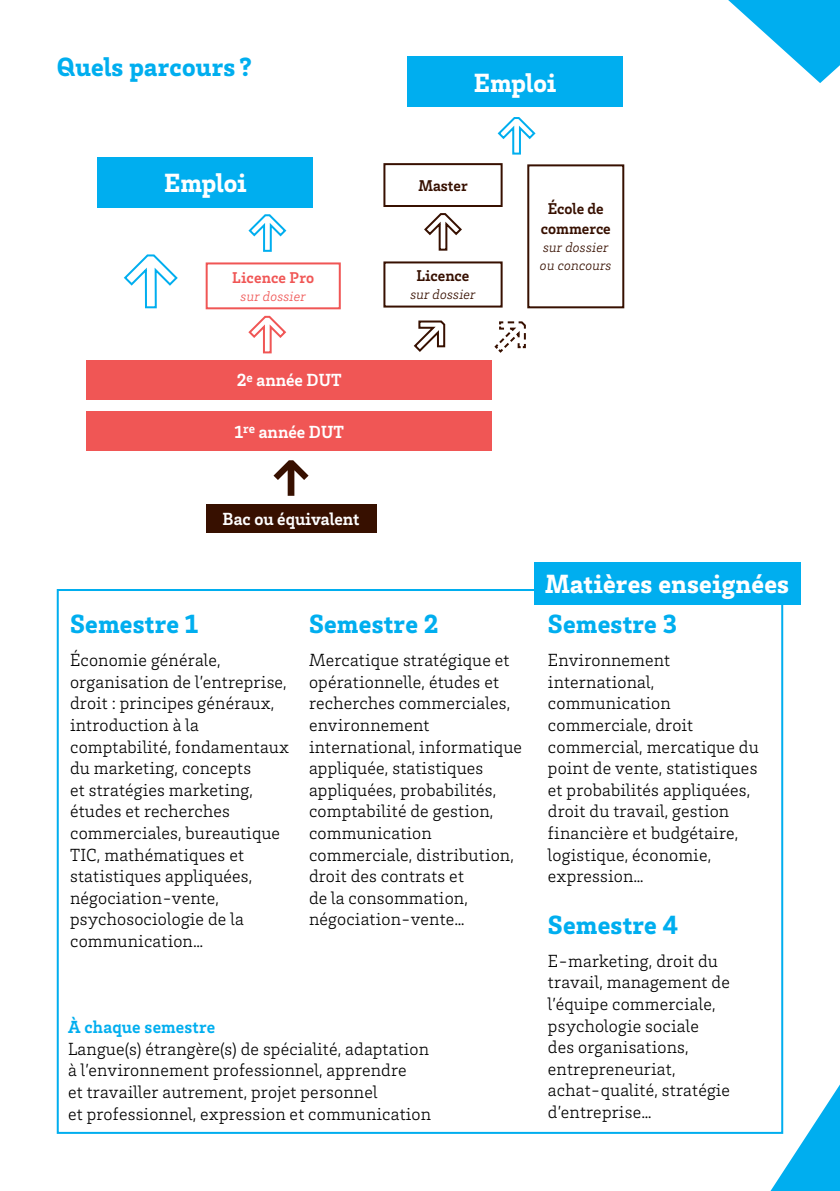
<style>
.page{position:relative;width:840px;height:1191px;background:#fff}
.page>*{position:absolute;margin:0;border:0;box-sizing:border-box;transform-origin:0 0}
.t1{font:900 27px "Brix Slab";letter-spacing:.01em;color:#00aeef}
.t2{font:900 27px "Brix Slab";letter-spacing:.01em;color:#fff}
.t3{font:300 18px/21.6px "Brix Slab";letter-spacing:.01em;color:#000}
.t4{font:700 18px "Brix Slab";color:#fff}
.t5{font:700 18px "Brix Slab";letter-spacing:.01em;color:#00aeef}
.t6{font:700 16px/20px "Brix Slab";color:#371000;text-align:center}
.t7{font:700 16px "Brix Slab";letter-spacing:.01em;color:#f05655}
.t8{font:italic 300 14px/18px "Brix Slab";letter-spacing:.01em;color:#371000}
.t9{font:italic 300 14px "Brix Slab";letter-spacing:.01em;color:#f05655}
</style>
<div class="page">
<svg style="left:770px;top:1084px;width:69px;height:107px"></svg>
<div style="left:58px;top:590px;width:723px;height:542px;background:#fff"></div>
<div style="left:533px;top:562px;width:267px;height:43px;background:#00aeef"></div>
<svg style="left:728px;top:0;width:111px;height:83px"></svg>
<svg style="left:56px;top:883px;width:66px;height:251px"></svg>
<div style="left:206px;top:504px;width:170px;height:29px;background:#371000"></div>
<div style="left:527px;top:164px;width:97px;height:144px;border:2px solid #371000"></div>
<div style="left:205px;top:262px;width:135px;height:47px;border:2px solid #f05655"></div>
<div style="left:86px;top:360px;width:406px;height:39px;background:#f05655"></div>
<div style="left:86px;top:412px;width:406px;height:39px;background:#f05655"></div>
<svg style="left:273px;top:460px;width:35px;height:36px"></svg>
<svg style="left:248px;top:315px;width:39px;height:39px"></svg>
<svg style="left:123px;top:254px;width:55px;height:55px"></svg>
<svg style="left:248px;top:214px;width:39px;height:38px"></svg>
<svg style="left:413px;top:320px;width:33px;height:32px"></svg>
<svg style="left:494px;top:321px;width:32px;height:32px"></svg>
<div style="left:383px;top:163px;width:119px;height:44px;border:2px solid #371000"></div>
<div style="left:383px;top:261px;width:119px;height:46px;border:2px solid #371000"></div>
<svg style="left:424px;top:213px;width:38px;height:38px"></svg>
<svg style="left:497px;top:117px;width:39px;height:38px"></svg>
<div style="left:98px;top:157px;width:215px;height:50px;background:#00aeef"></div>
<div style="left:407px;top:57px;width:215px;height:50px;background:#00aeef"></div>
<h1 class="t1" style="left:57px;top:49px;width:197px">Quels parcours ?</h1>
<h1 class="t2" style="left:164px;top:165px;width:84px">Emploi</h1>
<p class="t7" style="left:232px;top:267px;width:83px">Licence Pro</p>
<p class="t9" style="left:240px;top:286px;width:67px">sur dossier</p>
<p class="t4" style="left:237px;top:368px;width:106px">2<sup>e</sup> année DUT</p>
<p class="t4" style="left:234px;top:420px;width:111px">1<sup>re</sup> année DUT</p>
<p class="t4" style="left:155px;top:419px;width:138px">Bac ou équivalent</p>
<p class="t4" style="left:222px;top:507px;width:138px">Bac ou équivalent</p>
<h1 class="t2" style="left:473px;top:65px;width:84px">Emploi</h1>
<p class="t6" style="left:418px;top:175px;width:51px">Master</p>
<p class="t6" style="left:416px;top:265px;width:54px">Licence</p>
<p class="t8" style="left:410px;top:285px;width:67px">sur dossier</p>
<p class="t6" style="left:540px;top:198px;width:71px">École de commerce</p>
<p class="t8" style="left:539px;top:238px;width:73px">sur dossier ou concours</p>
<h1 class="t2" style="left:545px;top:566px;width:245px">Matières enseignées</h1>
<h1 class="t1" style="left:70px;top:606px;width:129px">Semestre 1</h1>
<p class="t3" style="left:70px;top:648px;width:220px">Économie générale, organisation de l’entreprise, droit : principes généraux, introduction à la comptabilité, fondamentaux du marketing, concepts<br>et stratégies marketing, études et recherches commerciales, bureautique<br>TIC, mathématiques et statistiques appliquées, négociation-vente, psychosociologie de la communication…</p>
<h1 class="t1" style="left:309px;top:606px;width:131px">Semestre 2</h1>
<p class="t3" style="left:309px;top:648px;width:214px">Mercatique stratégique et opérationnelle, études et recherches commerciales, environnement international, informatique appliquée, statistiques appliquées, probabilités, comptabilité de gestion, communication commerciale, distribution, droit des contrats et<br>de la consommation, négociation-vente…</p>
<p class="t5" style="left:68px;top:1015px;width:148px">À chaque semestre</p>
<p class="t3" style="left:68px;top:1037px;width:364px">Langue(s) étrangère(s) de spécialité, adaptation à l’environnement professionnel, apprendre<br>et travailler autrement, projet personnel<br>et professionnel, expression et communication</p>
<h1 class="t1" style="left:547px;top:606px;width:131px">Semestre 3</h1>
<p class="t3" style="left:547px;top:648px;width:212px">Environnement international, communication commerciale, droit commercial, mercatique du point de vente, statistiques et probabilités appliquées, droit du travail, gestion financière et budgétaire, logistique, économie, expression…</p>
<h1 class="t1" style="left:547px;top:906px;width:132px">Semestre 4</h1>
<p class="t3" style="left:547px;top:949px;width:183px">E-marketing, droit du travail, management de l’équipe commerciale, psychologie sociale<br>des organisations, entrepreneuriat, achat-qualité, stratégie d’entreprise…</p>
</div>
